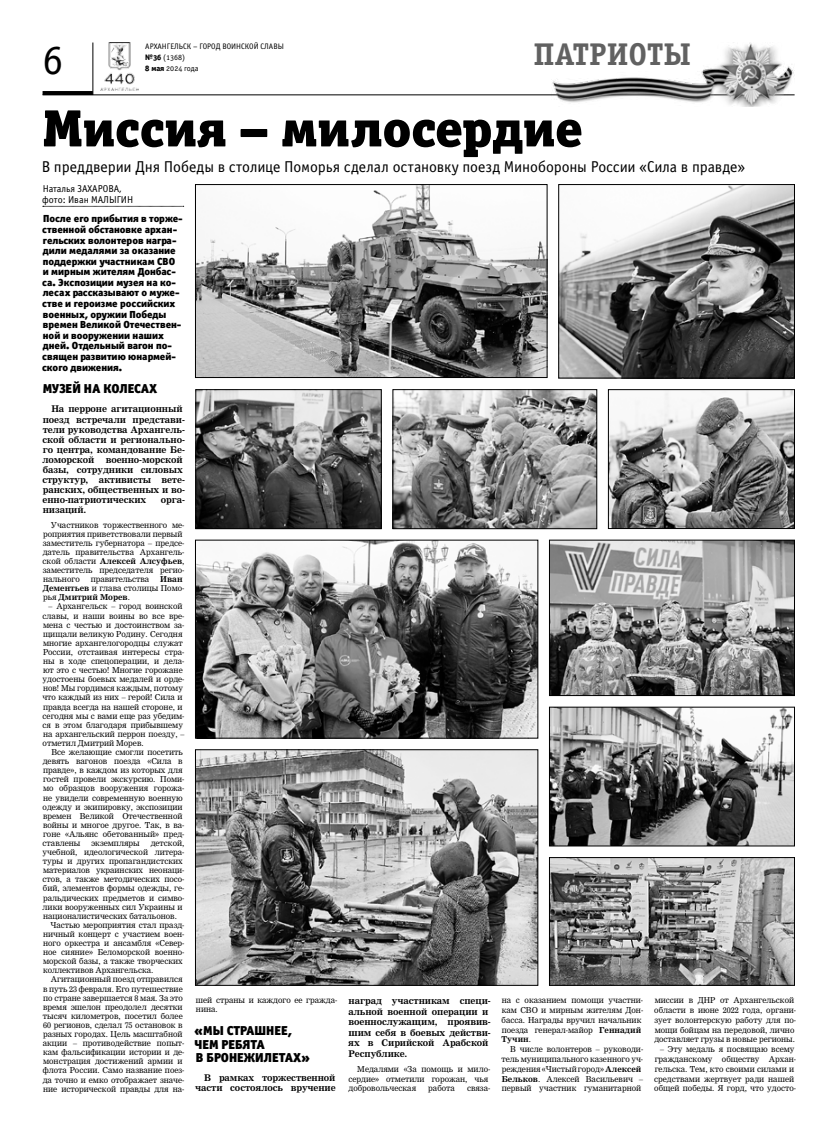
<style>
.page{position:relative;width:823px;height:1134px;background:#fff}
.page>*{position:absolute;margin:0;border:0;box-sizing:border-box;transform-origin:0 0}
.t1{font:52.5px "Officina Serif Black OSC";color:#000}
.t2{font:42px "Officina Serif Book OSC";color:#000}
.t3{font:31.5px "Officina Serif Bold OSC";color:#616161}
.t4{font:15.8px "Officina Sans Book OSC";letter-spacing:-.005em;color:#000}
.t5{font:13px/13.6px "Officina Sans Black C";color:#000}
.t6{font:10.3px/10.6px "Officina Sans Black C";color:#000}
.t7{font:10px "Officina Sans Book OSC";color:#000}
.t8{font:700 9px/10px "Nimrod Cyr";letter-spacing:-.01em;color:#000}
.t9{font:8px/9.1px "Nimrod Cyr";color:#000}
.t10{font:8px/11px "Officina Sans Book OSC";color:#000}
.t11{font:700 8px/9.1px "Nimrod Cyr";color:#000}
.s1{font-family:"Officina Sans Extra Bold OSC"}
.s2{font-weight:700}
.s3{font-weight:400}
</style>
<div class="page">
<hr style="left:93px;top:43px;width:1px;height:52px;background:#000">
<hr style="left:43px;top:91px;width:50px;height:4px;background:#000">
<hr style="left:43px;top:95px;width:751px;height:1px;background:#000">
<img style="left:101px;top:43px;width:38px;height:48px">
<img style="left:551px;top:42px;width:243px;height:65px">
<svg style="left:43px;top:206px;width:141px;height:1px"></svg>
<img style="left:560px;top:186px;width:232px;height:190px">
<div style="left:558px;top:184px;width:236px;height:194px;border:1px solid #000"></div>
<img style="left:551px;top:709px;width:241px;height:135px">
<div style="left:549px;top:707px;width:245px;height:139px;border:1px solid #000"></div>
<img style="left:197px;top:391px;width:182px;height:136px">
<div style="left:195px;top:389px;width:186px;height:140px;border:1px solid #000"></div>
<img style="left:551px;top:542px;width:241px;height:152px">
<div style="left:549px;top:540px;width:245px;height:156px;border:1px solid #000"></div>
<img style="left:610px;top:391px;width:182px;height:136px">
<div style="left:608px;top:389px;width:186px;height:140px;border:1px solid #000"></div>
<img style="left:394px;top:391px;width:200px;height:136px">
<div style="left:392px;top:389px;width:204px;height:140px;border:1px solid #000"></div>
<img style="left:197px;top:186px;width:348px;height:190px">
<div style="left:195px;top:184px;width:352px;height:194px;border:1px solid #000"></div>
<img style="left:197px;top:752px;width:338px;height:231px">
<div style="left:195px;top:750px;width:342px;height:235px;border:1px solid #000"></div>
<img style="left:551px;top:859px;width:241px;height:124px">
<div style="left:549px;top:857px;width:245px;height:128px;border:1px solid #000"></div>
<img style="left:197px;top:542px;width:338px;height:194px">
<div style="left:195px;top:540px;width:342px;height:198px;border:1px solid #000"></div>
<h2 class="t2" style="left:43px;top:37px;width:22px">6</h2>
<p class="t10" style="left:145px;top:40px;width:140px">Архангельск – город воинской славы <span class="s1">№36</span> (1368)<br><span class="s1">8 мая</span> 2024 года</p>
<h3 class="t3" style="left:533px;top:37px;width:159px">патриоты</h3>
<h1 class="t1" style="left:43px;top:95px;width:541px">Миссия – милосердие</h1>
<h3 class="t4" style="left:42px;top:158px;width:704px">В преддверии Дня Победы в столице Поморья сделал остановку поезд Минобороны России «Сила в правде»</h3>
<p class="t7" style="left:43px;top:183px;width:46px">Н аталья ЗАХАРОВА</p>
<p class="t7" style="left:119px;top:183px;width:3px">,</p>
<p class="t7" style="left:42px;top:194px;width:63px">фото: И ван МАЛЫГИН</p>
<p class="t6" style="left:42px;top:213px;width:142px">После его прибытия в торже&shy;ственной обстановке архан&shy;гельских волонтеров награ&shy;дили медалями за оказание поддержки участникам СВО<br>и мирным жителям Донбас&shy;са. Экспозиции музея на ко&shy;лесах рассказывают о муже&shy;стве и героизме российских военных, оружии Победы времен Великой Отечествен&shy;ной и вооружении наших дней. Отдельный вагон по&shy;священ развитию юнармей&shy;ского движения.</p>
<h3 class="t5" style="left:43px;top:382px;width:70px">МУЗЕЙ НА КОЛЕ</h3>
<h3 class="t5" style="left:134px;top:382px;width:16px">САХ</h3>
<p class="t8" style="left:42px;top:404px;width:144px;text-indent:9px">На перроне агитационный поезд встречали представи&shy;тели руководства Архангель&shy;ской области и регионально&shy;го центра, командование Бе&shy;ломорской</p>
<p class="t8" style="left:42px;top:454px;width:144px;text-indent:63px">военно-морской базы, сотрудники силовых структур, активисты вете&shy;ранских, общественных и во&shy;енно-патриотических</p>
<p class="t8" style="left:161px;top:494px;width:26px">орга-</p>
<p class="t8" style="left:43px;top:504px;width:45px">низаций.</p>
<p class="t9" style="left:43px;top:520px;width:143px;text-indent:9px">Участников торжественного ме&shy;роприятия приветствовали первый заместитель губернатора – предсе&shy;датель правительства Архангель&shy;ской области <span class="s2">Алексей Алсуфьев</span>, заместитель председателя регио&shy;нального</p>
<p class="t11" style="left:43px;top:575px;width:143px;text-indent:117px">Иван<br>Дементьев <span class="s3">и глава столицы Помо&shy;рья</span> Дмитрий Морев<span class="s3">.</span></p>
<p class="t9" style="left:42px;top:602px;width:143px;text-indent:6px">– Архангельск – город воинской славы, и наши воины во все вре&shy;мена с честью и достоинством за&shy;щищали великую Родину. Сегодня многие архангелогородцы служат<br>России, отстаивая интересы стра&shy;ны в ходе спецоперации, и дела&shy;ют это с честью! Многие горожане удостоены боевых медалей и орде&shy;нов! Мы гордимся каждым, потому что каждый из них – герой! Сила и правда всегда на нашей стороне, и сегодня мы с вами еще раз убедим&shy;ся в этом благодаря прибывшему на архангельский перрон поезду, – отметил Дмитрий Морев.</p>
<p class="t9" style="left:43px;top:747px;width:143px;text-indent:9px">Все желающие смогли посетить девять вагонов поезда «Сила в правде», в каждом из которых для гостей провели экскурсию. Поми&shy;мо образцов вооружения горожа&shy;не увидели современную военную одежду и экипировку, экспозиции времен Великой Отечественной войны и многое другое. Так, в ва&shy;гоне «Альянс обетованный» пред&shy;ставлены</p>
<p class="t9" style="left:91px;top:575px;width:60px">правительства</p>
<p class="t9" style="left:91px;top:838px;width:50px">экземпляры</p>
<p class="t9" style="left:151px;top:838px;width:35px">детской,</p>
<p class="t9" style="left:43px;top:848px;width:143px">учебной, идеологической литера-</p>
<p class="t9" style="left:43px;top:857px;width:141px">туры и других пропагандистских</p>
<p class="t9" style="left:43px;top:866px;width:143px">материалов украинских неонаци-</p>
<p class="t9" style="left:43px;top:875px;width:143px">стов, а также методических посо-</p>
<p class="t9" style="left:43px;top:884px;width:143px">бий, элементов формы одежды, ге-</p>
<p class="t9" style="left:43px;top:893px;width:143px">ральдических предметов и симво-</p>
<p class="t9" style="left:43px;top:902px;width:141px">лики вооруженных сил Украины и</p>
<p class="t9" style="left:43px;top:911px;width:135px">националистических батальонов.</p>
<p class="t9" style="left:50px;top:920px;width:135px">Частью мероприятия стал празд-</p>
<p class="t9" style="left:43px;top:929px;width:143px">ничный концерт с участием воен-</p>
<p class="t9" style="left:43px;top:938px;width:143px">ного оркестра и ансамбля «Север-</p>
<p class="t9" style="left:43px;top:948px;width:143px">ное сияние» Беломорской военно-</p>
<p class="t9" style="left:43px;top:957px;width:141px">морской базы, а также творческих</p>
<p class="t9" style="left:43px;top:966px;width:112px">коллективов Архангельска.</p>
<p class="t9" style="left:51px;top:975px;width:133px">Агитационный поезд отправился</p>
<p class="t9" style="left:43px;top:984px;width:141px">в путь 23 февраля. Его путешествие</p>
<p class="t9" style="left:43px;top:993px;width:141px">по стране завершается 8 мая. За это</p>
<p class="t9" style="left:43px;top:1002px;width:141px">время эшелон преодолел десятки</p>
<p class="t9" style="left:43px;top:1011px;width:141px">тысяч километров, посетил более</p>
<p class="t9" style="left:43px;top:1020px;width:141px">60 регионов, сделал 75 остановок в</p>
<p class="t9" style="left:43px;top:1029px;width:141px">разных городах. Цель масштабной</p>
<p class="t9" style="left:43px;top:1039px;width:143px">акции – противодействие попыт-</p>
<p class="t9" style="left:43px;top:1048px;width:143px">кам фальсификации истории и де-</p>
<p class="t9" style="left:43px;top:1057px;width:141px">монстрация достижений армии и</p>
<p class="t9" style="left:43px;top:1066px;width:143px">флота России. Само название поез-</p>
<p class="t9" style="left:43px;top:1075px;width:143px">да точно и емко отображает значе-</p>
<p class="t9" style="left:43px;top:1084px;width:143px">ние исторической правды для на-</p>
<p class="t9" style="left:196px;top:996px;width:143px">шей страны и каждого ее гражда&shy;нина.</p>
<h3 class="t5" style="left:194px;top:1024px;width:99px">«МЫ СТРАШНЕЕ,<br>ЧЕМ РЕБЯТА<br>В БРОНЕЖИЛЕТАХ</h3>
<h3 class="t5" style="left:301px;top:1051px;width:10px">»</h3>
<p class="t8" style="left:195px;top:1073px;width:142px;text-align:right">В рамках торжественной части состоялось вручение</p>
<p class="t8" style="left:348px;top:995px;width:144px;line-height:10.6px">наград участникам специ&shy;альной военной операции и военнослужащим, проявив&shy;шим себя в боевых действи&shy;ях в Сирийской Арабской<br>Республике.</p>
<p class="t9" style="left:348px;top:1064px;width:143px;line-height:9.6px;text-indent:9px">Медалями «За помощь и мило&shy;сердие» отметили горожан, чья добровольческая</p>
<p class="t9" style="left:428px;top:1084px;width:28px">работа</p>
<p class="t9" style="left:466px;top:1084px;width:25px">связа-</p>
<p class="t9" style="left:501px;top:995px;width:143px;line-height:9.8px">на с оказанием помощи участни&shy;кам СВО и мирным жителям Дон&shy;басса. Награды вручил начальник поезда генерал-майор <span class="s2">Геннадий<br>Тучин</span>.</p>
<p class="t9" style="left:501px;top:1044px;width:143px;line-height:9.8px;text-indent:9px">В числе волонтеров – руководи&shy;тель муниципального казенного уч&shy;реждения «Чистый город» <span class="s2">Алексей<br>Бельков</span>. Алексей Васильевич – первый участник гуманитарной</p>
<p class="t9" style="left:654px;top:995px;width:143px;line-height:9.8px">миссии в ДНР от Архангельской области в июне 2022 года, органи&shy;зует волонтерскую работу для по&shy;мощи бойцам на передовой, лично доставляет грузы в новые регионы.</p>
<p class="t9" style="left:653px;top:1044px;width:143px;line-height:9.8px;text-align:center">– Эту медаль я посвящаю всему гражданскому обществу Архан&shy;гельска. Тем, кто своими силами и средствами жертвует ради нашей общей победы. Я горд, что удосто-</p>
</div>
